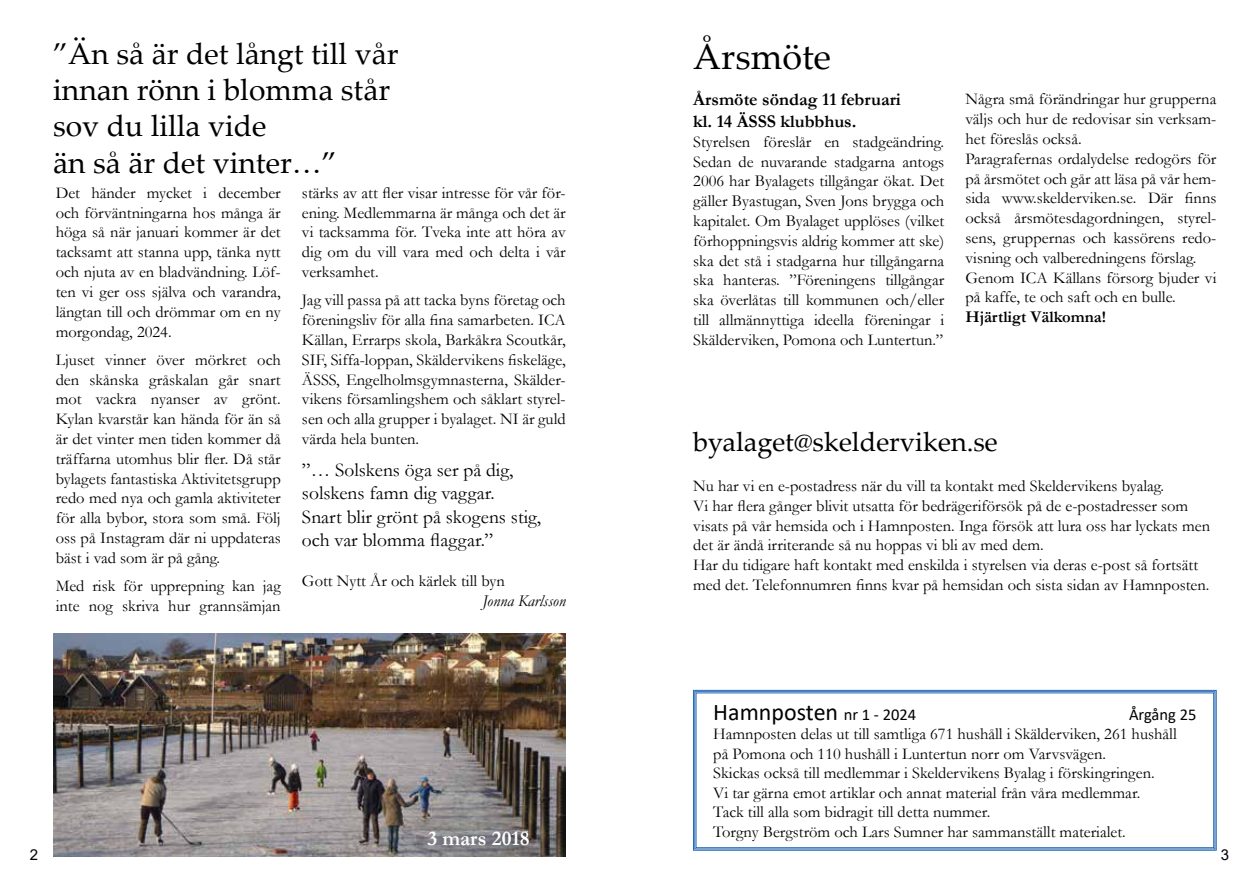
<style>
.page{position:relative;width:1259px;height:893px;background:#fff}
.page>*{position:absolute;margin:0;border:0;box-sizing:border-box;transform-origin:0 0}
.t1{font:36px "Palatino Linotype";color:#000}
.t2{font:30px/36px "Palatino Linotype";color:#000}
.t3{font:27px "Palatino Linotype";color:#000}
.t4{font:24px "Calibri";color:#000}
.t5{font:700 21px "Garamond";color:#fff}
.t6{font:19.5px/23.4px "Garamond";color:#000}
.t7{font:700 18px/21.6px "Garamond";color:#000}
.t8{font:16.5px/19.8px "Garamond";color:#000;text-align:justify}
.t9{font:700 16.5px "Garamond";color:#000}
.t10{font:italic 16.5px "Garamond";color:#000}
.t11{font:16.5px "Calibri";color:#000}
.t12{font:15px "Arial";color:#000}
.s1{font-size:16.5px}
</style>
<div class="page">
<svg style="left:693px;top:690px;width:523px;height:161px"></svg>
<div style="left:694px;top:691px;width:521px;height:158px;border:1px solid #2669b3"></div>
<div style="left:696px;top:693px;width:517px;height:155px;border:1px solid #2669b3"></div>
<img style="left:53px;top:634px;width:513px;height:223px">
<h2 class="t2" style="left:53px;top:35px;width:347px">”Än så är det långt till vår innan rönn i blomma står sov du lilla vide<br>än så är det vinter…”</h2>
<p class="t8" style="left:56px;top:182px;width:227px">Det händer mycket i december och förväntningarna hos många är höga så när januari kommer är det tacksamt att stanna upp, tänka nytt och njuta av en bladvändning. Löf&shy;ten vi ger oss själva och varandra, längtan till och drömmar om en ny morgondag, 2024.</p>
<p class="t8" style="left:56px;top:349px;width:227px">Ljuset vinner över mörkret och den skånska gråskalan går snart mot vackra nyanser av grönt.<br>Kylan kvarstår kan hända för än så är det vinter men tiden kommer då träffarna utomhus blir fler. Då står bylagets fantastiska Aktivitetsgrupp redo med nya och gamla aktiviteter för alla bybor, stora som små. Följ oss på Instagram där ni uppdateras bäst i vad som är på gång.</p>
<p class="t8" style="left:56px;top:576px;width:226px">Med risk för upprepning kan jag inte nog skriva hur grannsämjan</p>
<p class="t8" style="left:302px;top:182px;width:265px">stärks av att fler visar intresse för vår för&shy;ening. Medlemmarna är många och det är vi tacksamma för. Tveka inte att höra av dig om du vill vara med och delta i vår verksamhet.</p>
<p class="t8" style="left:302px;top:290px;width:265px">Jag vill passa på att tacka byns företag och föreningsliv för alla fina samarbeten. ICA Källan, Errarps skola, Barkåkra Scoutkår, SIF, Siffa-loppan, Skäldervikens fiskeläge, ÄSSS, Engelholmsgymnasterna, Skälder&shy;vikens församlingshem och såklart styrel&shy;sen och alla grupper i byalaget. NI är guld värda hela bunten.</p>
<p class="t6" style="left:302px;top:458px;width:241px">”… Solskens öga ser på dig, solskens famn dig vaggar.<br>Snart blir grönt på skogens stig, och var blomma flaggar.”</p>
<p class="t8" style="left:302px;top:570px;width:204px">Gott Nytt År och kärlek till byn</p>
<p class="t10" style="left:482px;top:589px;width:85px">Jonna Karlsson</p>
<p class="t5" style="left:427px;top:824px;width:104px">3 mars 2018</p>
<h1 class="t1" style="left:693px;top:31px;width:139px">Årsmöte</h1>
<p class="t7" style="left:693px;top:89px;width:209px">Årsmöte söndag 11 februari kl. 14 ÄSSS klubbhus.</p>
<p class="t8" style="left:693px;top:131px;width:252px">Styrelsen föreslår en stadgeändring.<br>Sedan de nuvarande stadgarna antogs 2006 har Byalagets tillgångar ökat. Det gäller Byastugan, Sven Jons brygga och kapitalet. Om Byalaget upplöses (vilket förhoppningsvis aldrig kommer att ske) ska det stå i stadgarna hur tillgångarna ska hanteras. ”Föreningens tillgångar ska överlåtas till kommunen och/eller till allmännyttiga ideella föreningar i Skälderviken, Pomona och Luntertun.”</p>
<p class="t8" style="left:965px;top:89px;width:252px;text-align:left">Några små förändringar hur grupperna väljs och hur de redovisar sin verksam&shy;het föreslås också.<br>Paragrafernas ordalydelse redogörs för på årsmötet och går att läsa på vår hem&shy;sida www.skelderviken.se. Där finns också årsmötesdagordningen, styrel&shy;sens, gruppernas och kassörens redo&shy;visning och valberedningens förslag.<br>Genom ICA Källans försorg bjuder vi på kaffe, te och saft och en bulle.</p>
<p class="t9" style="left:965px;top:306px;width:142px">Hjärtligt Välkomna!</p>
<h3 class="t3" style="left:693px;top:423px;width:306px">byalaget@skelderviken.se</h3>
<p class="t8" style="left:693px;top:475px;width:518px;text-align:left">Nu har vi en e-postadress när du vill ta kontakt med Skeldervikens byalag.<br>Vi har flera gånger blivit utsatta för bedrägeriförsök på de e-postadresser som visats på vår hemsida och i Hamnposten. Inga försök att lura oss har lyckats men det är ändå irriterande så nu hoppas vi bli av med dem.<br>Har du tidigare haft kontakt med enskilda i styrelsen via deras e-post så fortsätt med det. Telefonnumren finns kvar på hemsidan och sista sidan av Hamnposten.</p>
<h3 class="t4" style="left:713px;top:695px;width:204px">Hamnposten <span class="s1">nr 1 - 2024</span></h3>
<p class="t11" style="left:1129px;top:703px;width:69px">Årgång 25</p>
<p class="t8" style="left:713px;top:724px;width:465px;text-align:left">Hamnposten delas ut till samtliga 671 hushåll i Skälderviken, 261 hushåll på Pomona och 110 hushåll i Luntertun norr om Varvsvägen.<br>Skickas också till medlemmar i Skeldervikens Byalag i förskingringen.<br>Vi tar gärna emot artiklar och annat material från våra medlemmar.<br>Tack till alla som bidragit till detta nummer.<br>Torgny Bergström och Lars Sumner har sammanställt materialet.</p>
<p class="t12" style="left:30px;top:845px;width:10px">2</p>
<p class="t12" style="left:1221px;top:845px;width:10px">3</p>
</div>
